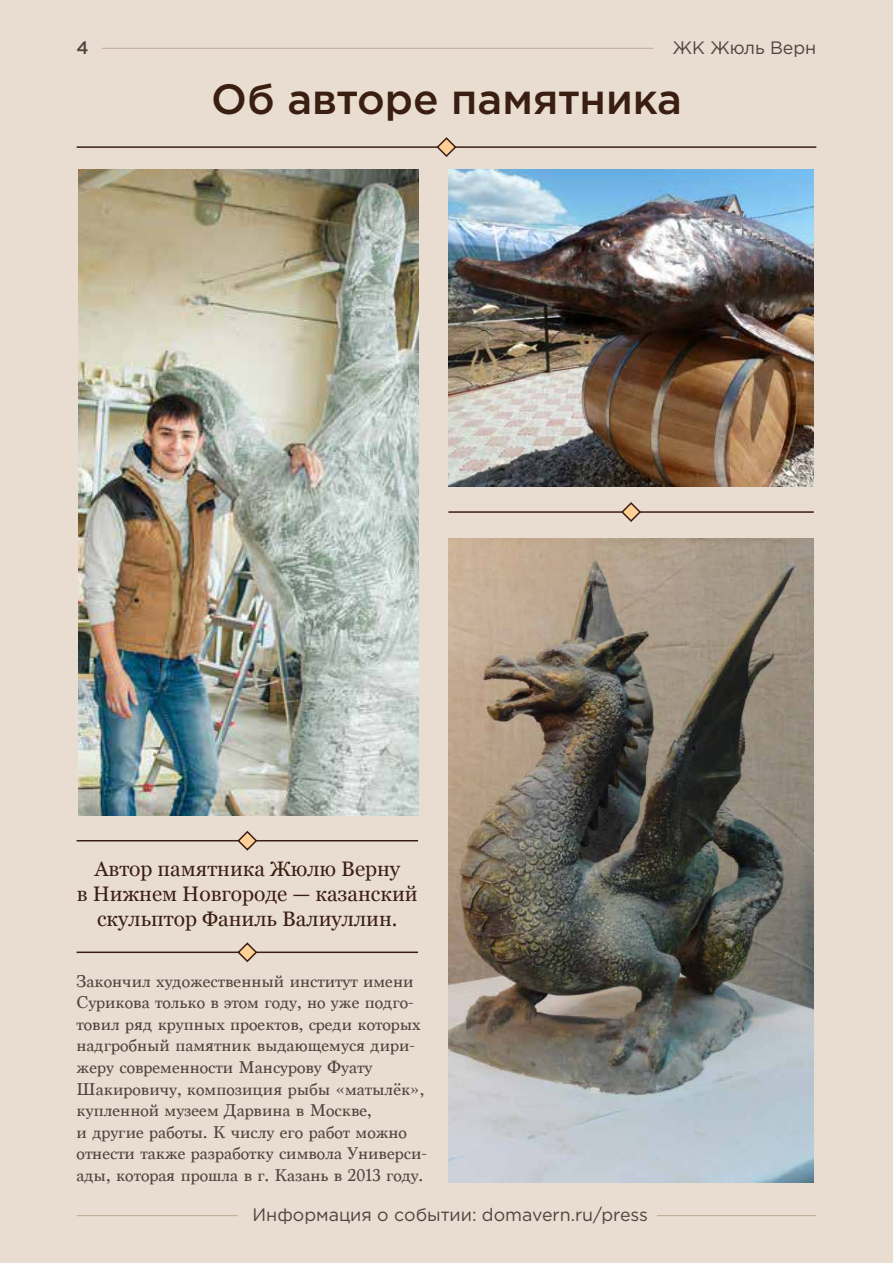
<style>
.page{position:relative;width:893px;height:1263px;background:#e9ddd2}
.page>*{position:absolute;margin:0;border:0;box-sizing:border-box;transform-origin:0 0}
.t1{font:500 42.3px "Gotham Pro";color:#3b1e12}
.t2{font:21px/25.2px "Georgia";color:#3b1e12;text-align:center}
.t3{font:18px/21.6px "Marion";color:#4d443e}
.t4{font:18px "Gotham Pro";color:#4d443e}
.t5{font:500 18px "Gotham Pro";color:#4d443e}
</style>
<div class="page">
<hr style="left:77px;top:951px;width:341px;height:2px;background:#3b1e12">
<svg style="left:236px;top:942px;width:22px;height:21px"></svg>
<hr style="left:77px;top:840px;width:341px;height:1px;background:#3b1e12">
<svg style="left:236px;top:830px;width:22px;height:21px"></svg>
<hr style="left:448px;top:511px;width:366px;height:2px;background:#3b1e12">
<svg style="left:620px;top:502px;width:22px;height:20px"></svg>
<hr style="left:77px;top:146px;width:739px;height:2px;background:#3b1e12">
<svg style="left:435px;top:137px;width:22px;height:20px"></svg>
<img style="left:79px;top:169px;width:339px;height:647px">
<img style="left:448px;top:169px;width:366px;height:318px">
<img style="left:448px;top:538px;width:366px;height:645px">
<hr style="left:102px;top:48px;width:552px;height:1px;background:#c2ac97">
<hr style="left:77px;top:1215px;width:161px;height:1px;background:#c2ac97">
<hr style="left:657px;top:1215px;width:159px;height:1px;background:#c2ac97">
<p class="t5" style="left:77px;top:37px;width:14px">4</p>
<p class="t4" style="left:673px;top:37px;width:145px">ЖК Жюль Верн</p>
<h1 class="t1" style="left:211px;top:75px;width:472px">Об авторе памятника</h1>
<p class="t2" style="left:77px;top:855px;width:342px">Автор памятника Жюлю Верну<br>в Нижнем Новгороде — казанский скульптор Фаниль Валиуллин.</p>
<p class="t3" style="left:77px;top:970px;width:352px">Закончил художественный институт имени Сурикова только в этом году, но уже подго&shy;товил ряд крупных проектов, среди которых надгробный памятник выдающемуся дири&shy;жеру современности Мансурову Фуату Шакировичу, композиция рыбы «матылёк», купленной музеем Дарвина в Москве,<br>и другие работы. К числу его работ можно отнести также разработку символа Универси&shy;ады, которая прошла в г. Казань в 2013 году.</p>
<p class="t4" style="left:253px;top:1204px;width:397px">Информация о событии: domavern.ru/press</p>
</div>
